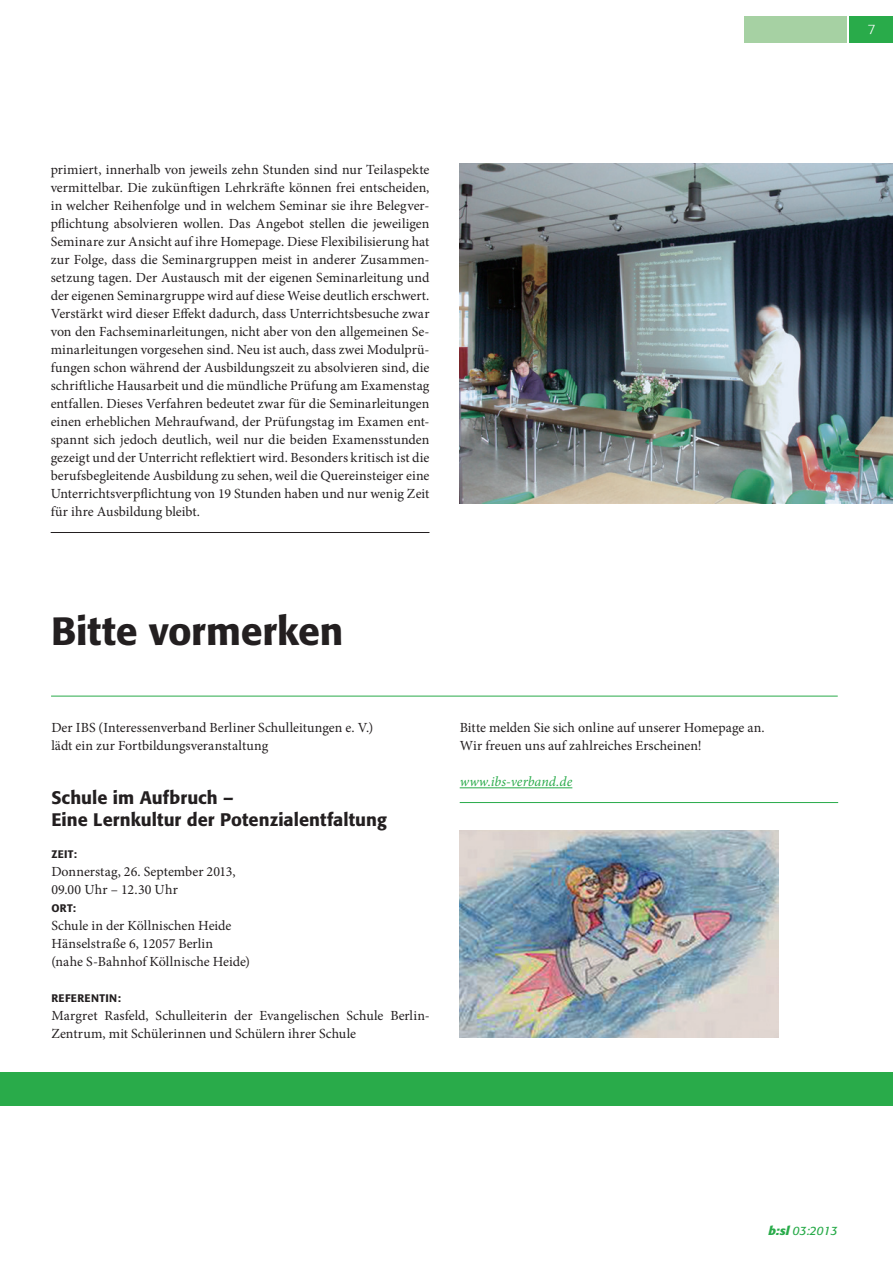
<style>
.page{position:relative;width:893px;height:1263px;background:#fff}
.page>*{position:absolute;margin:0;border:0;box-sizing:border-box;transform-origin:0 0}
.HEAD{font:500 39px "Formata";letter-spacing:-.005em;color:#231f20}
.TEXT_Absatz-SUBSUB{font:500 18px/21.6px "Formata";letter-spacing:.005em;color:#231f20}
.FLIESSTEXT_Ende{font:13.95px/18px "Minion Pro";color:#231f20;text-align:justify}
.FLIEßTEXT{font:13.95px/18px "Minion Pro";color:#231f20}
.FLIESSTEXT_Ende-2{font:italic 13.95px "Minion Pro";color:#29ab4a}
.t1{font:300 13.5px "Formata";color:#fff}
.t2{font:italic 12px "Formata";color:#29ab4a}
.TEXT_Absatz-subsubsu{font:500 10.8px "Formata";letter-spacing:.03em;color:#231f20}
.FLIEßTEXT-2{font:500 10.8px "Formata";color:#231f20}
.s1{font-weight:700}
</style>
<div class="page">
<div style="left:0;top:1072px;width:893px;height:34px;background:#29ab4a"></div>
<div style="left:849px;top:16px;width:44px;height:27px;background:#29ab4a"></div>
<div style="left:744px;top:16px;width:103px;height:27px;background:#a6d1a3"></div>
<img style="left:459px;top:163px;width:434px;height:340px">
<hr style="left:51px;top:696px;width:787px;height:1px;background:#29ab4a">
<hr style="left:460px;top:802px;width:378px;height:1px;background:#29ab4a">
<hr style="left:460px;top:787px;width:112px;height:1px;background:#29ab4a">
<hr style="left:51px;top:532px;width:378px;height:1px;background:#231f20">
<img style="left:459px;top:831px;width:320px;height:206px">
<p class="FLIESSTEXT_Ende" style="left:51px;top:161px;width:380px">primiert, innerhalb von jeweils zehn Stunden sind nur Teilaspekte vermittelbar. Die zukünftigen Lehrkräfte können frei entscheiden, in welcher Reihenfolge und in welchem Seminar sie ihre Belegver&shy;pflichtung absolvieren wollen. Das Angebot stellen die jeweiligen Seminare zur Ansicht auf ihre Homepage. Diese Flexibilisierung hat zur Folge, dass die Seminargruppen meist in anderer Zusammen&shy;setzung tagen. Der Austausch mit der eigenen Seminarleitung und der eigenen Seminargruppe wird auf diese Weise deutlich erschwert.<br>Verstärkt wird dieser Effekt dadurch, dass Unterrichtsbesuche zwar von den Fachseminarleitungen, nicht aber von den allgemeinen Se&shy;minarleitungen vorgesehen sind. Neu ist auch, dass zwei Modulprü&shy;fungen schon während der Ausbildungszeit zu absolvieren sind, die schriftliche Hausarbeit und die mündliche Prüfung am Examenstag entfallen. Dieses Verfahren bedeutet zwar für die Seminarleitungen einen erheblichen Mehraufwand, der Prüfungstag im Examen ent&shy;spannt sich jedoch deutlich, weil nur die beiden Examensstunden gezeigt und der Unterricht reflektiert wird. Besonders kritisch ist die berufsbegleitende Ausbildung zu sehen, weil die Quereinsteiger eine Unterrichtsverpflichtung von 19 Stunden haben und nur wenig Zeit für ihre Ausbildung bleibt.</p>
<p class="HEAD" style="left:51px;top:607px;width:294px">Bitte vormerken</p>
<p class="FLIEßTEXT" style="left:51px;top:719px;width:324px">Der IBS (Interessenverband Berliner Schulleitungen e. V.)</p>
<p class="FLIEßTEXT" style="left:51px;top:737px;width:218px">lädt ein zur Fortbildungsveranstaltung</p>
<p class="TEXT_Absatz-SUBSUB" style="left:51px;top:787px;width:337px">Schule im Aufbruch –<br>Eine Lernkultur der Potenzialentfaltung</p>
<p class="TEXT_Absatz-subsubsu" style="left:51px;top:848px;width:27px">ZEIT:</p>
<p class="FLIEßTEXT" style="left:51px;top:863px;width:186px">Donnerstag, 26. September 2013,</p>
<p class="FLIEßTEXT" style="left:51px;top:881px;width:128px">09.00 Uhr – 12.30 Uhr</p>
<p class="FLIEßTEXT-2" style="left:51px;top:902px;width:26px">ORT:</p>
<p class="FLIEßTEXT" style="left:51px;top:917px;width:182px">Schule in der Köllnischen Heide</p>
<p class="FLIEßTEXT" style="left:51px;top:935px;width:163px">Hänselstraße 6, 12057 Berlin</p>
<p class="FLIEßTEXT" style="left:51px;top:953px;width:200px">(nahe S-Bahnhof Köllnische Heide)</p>
<p class="TEXT_Absatz-subsubsu" style="left:51px;top:992px;width:71px">REFERENTIN:</p>
<p class="FLIEßTEXT" style="left:51px;top:1007px;width:380px">Margret Rasfeld, Schulleiterin der Evangelischen Schule Berlin-<br>Zentrum, mit Schülerinnen und Schülern ihrer Schule</p>
<p class="FLIEßTEXT" style="left:460px;top:719px;width:307px">Bitte melden Sie sich online auf unserer Homepage an.</p>
<p class="FLIEßTEXT" style="left:460px;top:737px;width:244px">Wir freuen uns auf zahlreiches Erscheinen!</p>
<p class="FLIESSTEXT_Ende-2" style="left:460px;top:772px;width:114px">www.ibs-verband.de</p>
<p class="t1" style="left:868px;top:21px;width:9px">7</p>
<p class="t2" style="left:768px;top:1223px;width:71px"><span class="s1">b:sl</span> 03:2013</p>
</div>
